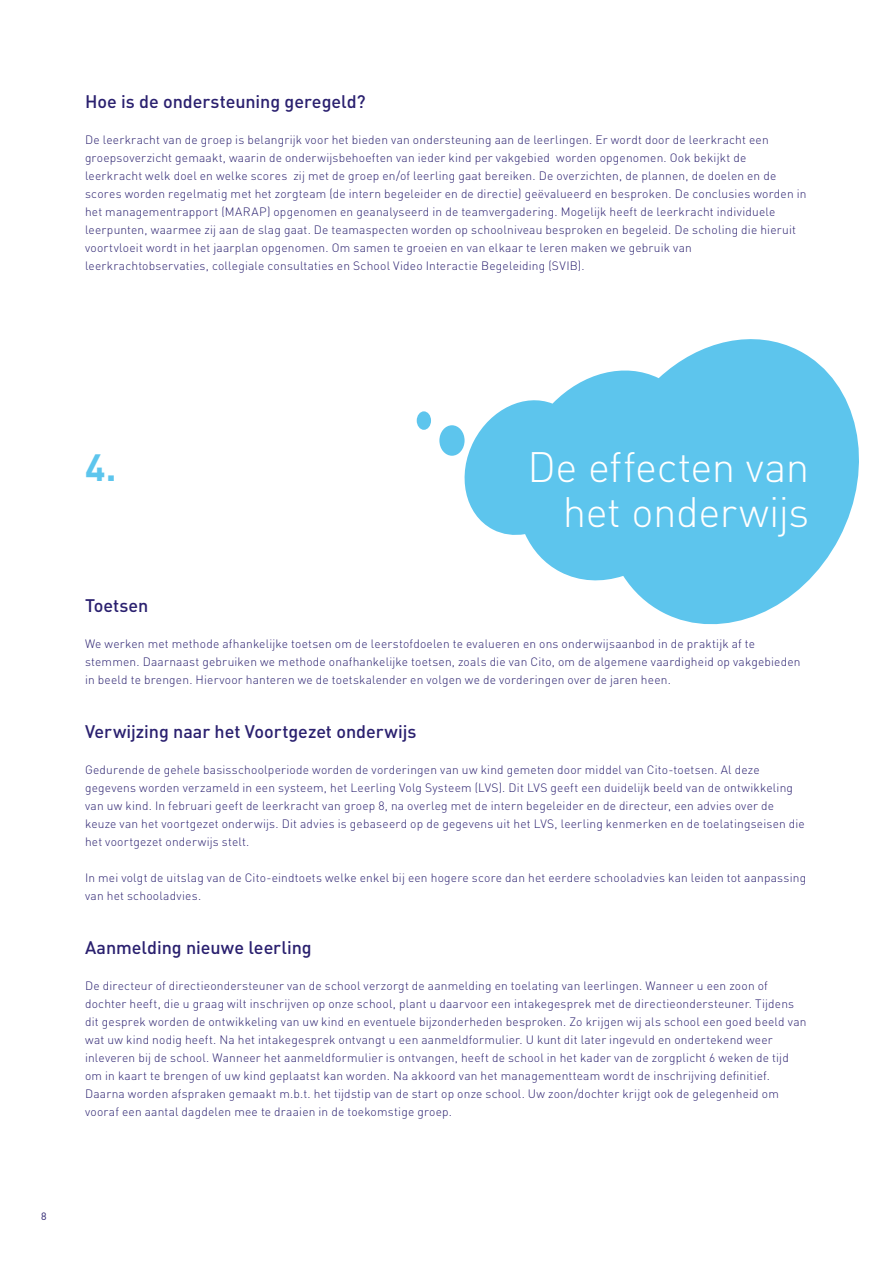
<style>
.page{position:relative;width:893px;height:1263px;background:#fff}
.page>*{position:absolute;margin:0;border:0;box-sizing:border-box;transform-origin:0 0}
.t1{font:300 42px/45px "DIN Pro";letter-spacing:-.01em;color:#fff;text-align:right}
.t2{font:700 37.5px "DIN";color:#5dc5ed}
.t3{font:500 18px "DIN Pro";letter-spacing:-.005em;color:#2a206f}
.t4{font:300 12px/18px "DIN Pro";letter-spacing:.015em;color:#2a206f}
.t5{font:10.5px "DIN";color:#2a206f}
</style>
<div class="page">
<div style="left:439px;top:425px;width:26px;height:31px;background:#5dc5ed;border-radius:50%"></div>
<svg style="left:456px;top:339px;width:403px;height:286px;fill:#5dc5ed"></svg>
<div style="left:417px;top:411px;width:14px;height:19px;background:#5dc5ed;border-radius:50%"></div>
<h3 class="t3" style="left:85px;top:89px;width:282px">Hoe is de ondersteuning geregeld?</h3>
<p class="t4" style="left:85px;top:130px;width:723px">De leerkracht van de groep is belangrijk voor het bieden van ondersteuning aan de leerlingen. Er wordt door de leerkracht een groepsoverzicht gemaakt, waarin de onderwijsbehoeften van ieder kind per vakgebied worden opgenomen. Ook bekijkt de<br>leerkracht welk doel en welke scores zij met de groep en/of leerling gaat bereiken. De overzichten, de plannen, de doelen en de scores worden regelmatig met het zorgteam (de intern begeleider en de directie) geëvalueerd en besproken. De conclusies worden in het managementrapport (MARAP) opgenomen en geanalyseerd in de teamvergadering. Mogelijk heeft de leerkracht individuele leerpunten, waarmee zij aan de slag gaat. De teamaspecten worden op schoolniveau besproken en begeleid. De scholing die hieruit voortvloeit wordt in het jaarplan opgenomen. Om samen te groeien en van elkaar te leren maken we gebruik van leerkrachtobservaties, collegiale consultaties en School Video Interactie Begeleiding (SVIB).</p>
<p class="t5" style="left:41px;top:1210px;width:7px">8</p>
<h2 class="t2" style="left:85px;top:443px;width:33px">4.</h2>
<h1 class="t1" style="left:527px;top:442px;width:283px">De effecten van het onderwijs</h1>
<h3 class="t3" style="left:85px;top:593px;width:65px">Toetsen</h3>
<p class="t4" style="left:85px;top:634px;width:717px">We werken met methode afhankelijke toetsen om de leerstofdoelen te evalueren en ons onderwijsaanbod in de praktijk af te stemmen. Daarnaast gebruiken we methode onafhankelijke toetsen, zoals die van Cito, om de algemene vaardigheid op vakgebieden in beeld te brengen. Hiervoor hanteren we de toetskalender en volgen we de vorderingen over de jaren heen.</p>
<h3 class="t3" style="left:85px;top:719px;width:333px">Verwijzing naar het Voortgezet onderwijs</h3>
<p class="t4" style="left:85px;top:760px;width:721px">Gedurende de gehele basisschoolperiode worden de vorderingen van uw kind gemeten door middel van Cito-toetsen. Al deze gegevens worden verzameld in een systeem, het Leerling Volg Systeem (LVS). Dit LVS geeft een duidelijk beeld van de ontwikkeling van uw kind. In februari geeft de leerkracht van groep 8, na overleg met de intern begeleider en de directeur, een advies over de keuze van het voortgezet onderwijs. Dit advies is gebaseerd op de gegevens uit het LVS, leerling kenmerken en de toelatingseisen die het voortgezet onderwijs stelt.</p>
<p class="t4" style="left:85px;top:868px;width:723px">In mei volgt de uitslag van de Cito-eindtoets welke enkel bij een hogere score dan het eerdere schooladvies kan leiden tot aanpassing van het schooladvies.</p>
<h3 class="t3" style="left:85px;top:935px;width:228px">Aanmelding nieuwe leerling</h3>
<p class="t4" style="left:85px;top:976px;width:723px">De directeur of directieondersteuner van de school verzorgt de aanmelding en toelating van leerlingen. Wanneer u een zoon of dochter heeft, die u graag wilt inschrijven op onze school, plant u daarvoor een intakegesprek met de directieondersteuner. Tijdens dit gesprek worden de ontwikkeling van uw kind en eventuele bijzonderheden besproken. Zo krijgen wij als school een goed beeld van wat uw kind nodig heeft. Na het intakegesprek ontvangt u een aanmeldformulier. U kunt dit later ingevuld en ondertekend weer inleveren bij de school. Wanneer het aanmeldformulier is ontvangen, heeft de school in het kader van de zorgplicht 6 weken de tijd om in kaart te brengen of uw kind geplaatst kan worden. Na akkoord van het managementteam wordt de inschrijving definitief.<br>Daarna worden afspraken gemaakt m.b.t. het tijdstip van de start op onze school. Uw zoon/dochter krijgt ook de gelegenheid om vooraf een aantal dagdelen mee te draaien in de toekomstige groep.</p>
</div>
